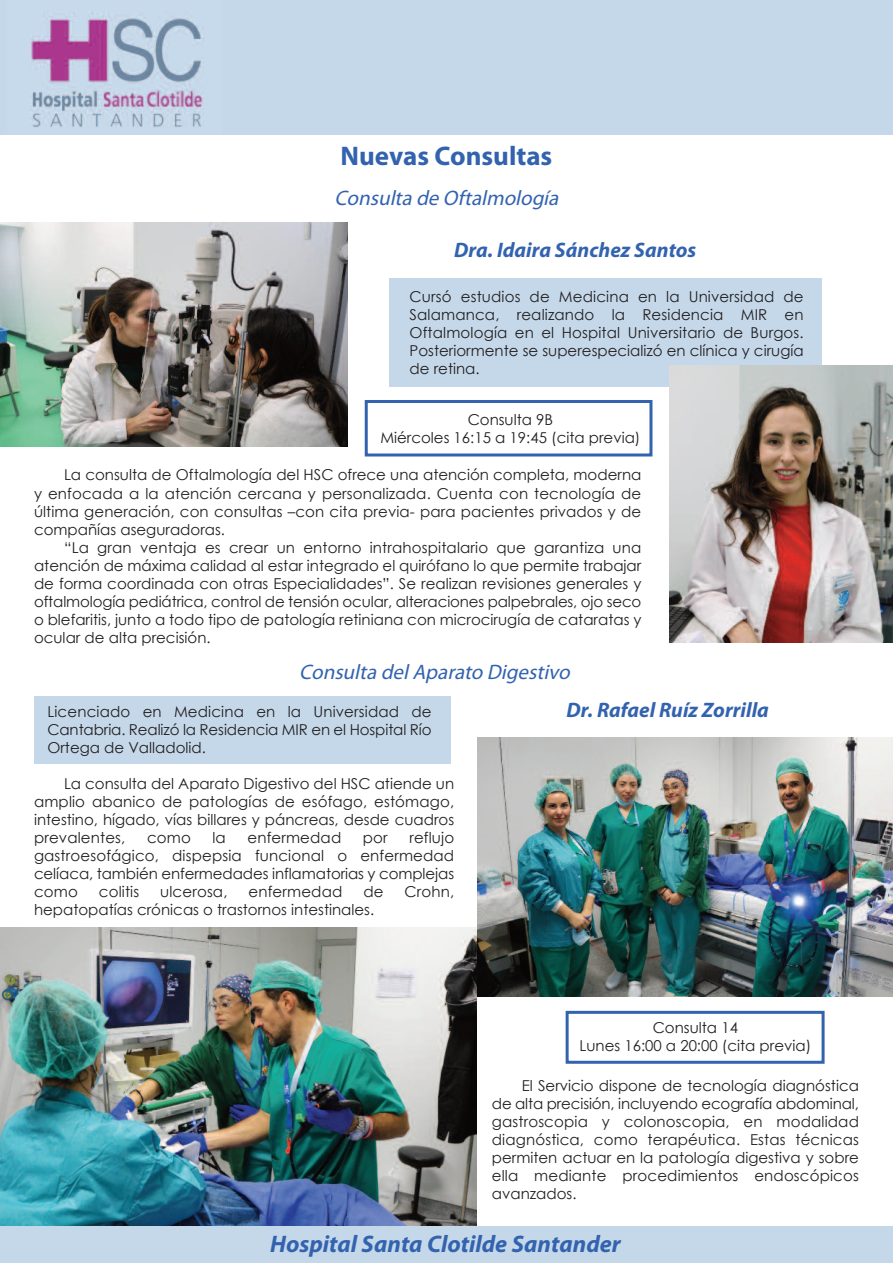
<style>
.page{position:relative;width:893px;height:1263px;background:#fff}
.page>*{position:absolute;margin:0;border:0;box-sizing:border-box;transform-origin:0 0}
.t1{font:700 27px "Myriad Pro";color:#3363af}
.t2{font:italic 700 24px "Myriad Pro";color:#3363af}
.t3{font:italic 21px "Myriad Pro";color:#3363af}
.t4{font:italic 700 21px "Myriad Pro";color:#3363af}
.t5{font:15px/18px "Century Gothic";color:#231f20;text-align:justify}
</style>
<div class="page">
<div style="left:566px;top:1011px;width:259px;height:53px;border:3px solid #3363af"></div>
<img style="left:477px;top:737px;width:416px;height:259px">
<img style="left:0;top:927px;width:476px;height:300px">
<div style="left:365px;top:400px;width:287px;height:56px;border:3px solid #3363af"></div>
<div style="left:390px;top:278px;width:432px;height:109px;background:#c5d8e9"></div>
<div style="left:0;top:0;width:893px;height:135px;background:#c5d8e9"></div>
<div style="left:34px;top:696px;width:417px;height:68px;background:#c5d8e9"></div>
<div style="left:0;top:1227px;width:893px;height:36px;background:#c5d8e9"></div>
<img style="left:30px;top:12px;width:174px;height:115px">
<img style="left:0;top:222px;width:348px;height:224px">
<img style="left:670px;top:365px;width:223px;height:278px">
<h1 class="t1" style="left:341px;top:146px;width:213px">Nuevas Consultas</h1>
<h3 class="t3" style="left:335px;top:190px;width:229px">Consulta de Oftalmología</h3>
<h3 class="t4" style="left:454px;top:242px;width:244px">Dra. Idaira Sánchez Santos</h3>
<p class="t5" style="left:410px;top:287px;width:396px">Cursó estudios de Medicina en la Universidad de Salamanca, realizando la Residencia MIR en Oftalmología en el Hospital Universitario de Burgos.<br>Posteriormente se superespecializó en clínica y cirugía de retina.</p>
<p class="t5" style="left:380px;top:410px;width:262px;text-align:center">Consulta 9B<br>Miércoles 16:15 a 19:45 (cita previa)</p>
<p class="t5" style="left:34px;top:466px;width:609px;text-indent:30px">La consulta de Oftalmología del HSC ofrece una atención completa, moderna y enfocada a la atención cercana y personalizada. Cuenta con tecnología de última generación, con consultas –con cita previa- para pacientes privados y de compañías aseguradoras.</p>
<p class="t5" style="left:34px;top:538px;width:609px;text-indent:30px">“La gran ventaja es crear un entorno intrahospitalario que garantiza una atención de máxima calidad al estar integrado el quirófano lo que permite trabajar de forma coordinada con otras Especialidades”. Se realizan revisiones generales y oftalmología pediátrica, control de tensión ocular, alteraciones palpebrales, ojo seco o blefaritis, junto a todo tipo de patología retiniana con microcirugía de cataratas y ocular de alta precisión.</p>
<h3 class="t3" style="left:299px;top:664px;width:276px">Consulta del Aparato Digestivo</h3>
<p class="t5" style="left:47px;top:702px;width:386px">Licenciado en Medicina en la Universidad de</p>
<h3 class="t4" style="left:566px;top:702px;width:204px">Dr. Rafael Ruíz Zorrilla</h3>
<p class="t5" style="left:47px;top:720px;width:386px">Cantabria. Realizó la Residencia MIR en el Hospital Río<br>Ortega de Valladolid.</p>
<p class="t5" style="left:34px;top:774px;width:422px;text-indent:30px">La consulta del Aparato Digestivo del HSC atiende un amplio abanico de patologías de esófago, estómago, intestino, hígado, vías billares y páncreas, desde cuadros prevalentes,</p>
<p class="t5" style="left:34px;top:828px;width:422px;text-indent:375px">reflujo gastroesofágico, dispepsia funcional o enfermedad celíaca, también enfermedades inflamatorias y complejas como</p>
<p class="t5" style="left:147px;top:828px;width:45px">como</p>
<p class="t5" style="left:212px;top:828px;width:15px">la</p>
<p class="t5" style="left:247px;top:828px;width:95px">enfermedad</p>
<p class="t5" style="left:363px;top:828px;width:26px">por</p>
<p class="t5" style="left:99px;top:882px;width:42px">colitis</p>
<p class="t5" style="left:160px;top:882px;width:69px">ulcerosa,</p>
<p class="t5" style="left:249px;top:882px;width:95px">enfermedad</p>
<p class="t5" style="left:363px;top:882px;width:22px">de</p>
<p class="t5" style="left:404px;top:882px;width:51px">Crohn,</p>
<p class="t5" style="left:34px;top:900px;width:342px">hepatopatías crónicas o trastornos intestinales.</p>
<p class="t5" style="left:579px;top:1018px;width:233px;text-align:center">Consulta 14<br>Lunes 16:00 a 20:00 (cita previa)</p>
<p class="t5" style="left:492px;top:1076px;width:369px;text-indent:30px">El Servicio dispone de tecnología diagnóstica de alta precisión, incluyendo ecografía abdominal, gastroscopia y colonoscopia, en modalidad diagnóstica, como terapéutica. Estas técnicas permiten actuar en la patología digestiva y sobre ella mediante procedimientos endoscópicos avanzados.</p>
<h2 class="t2" style="left:270px;top:1235px;width:352px">Hospital Santa Clotilde Santander</h2>
</div>
